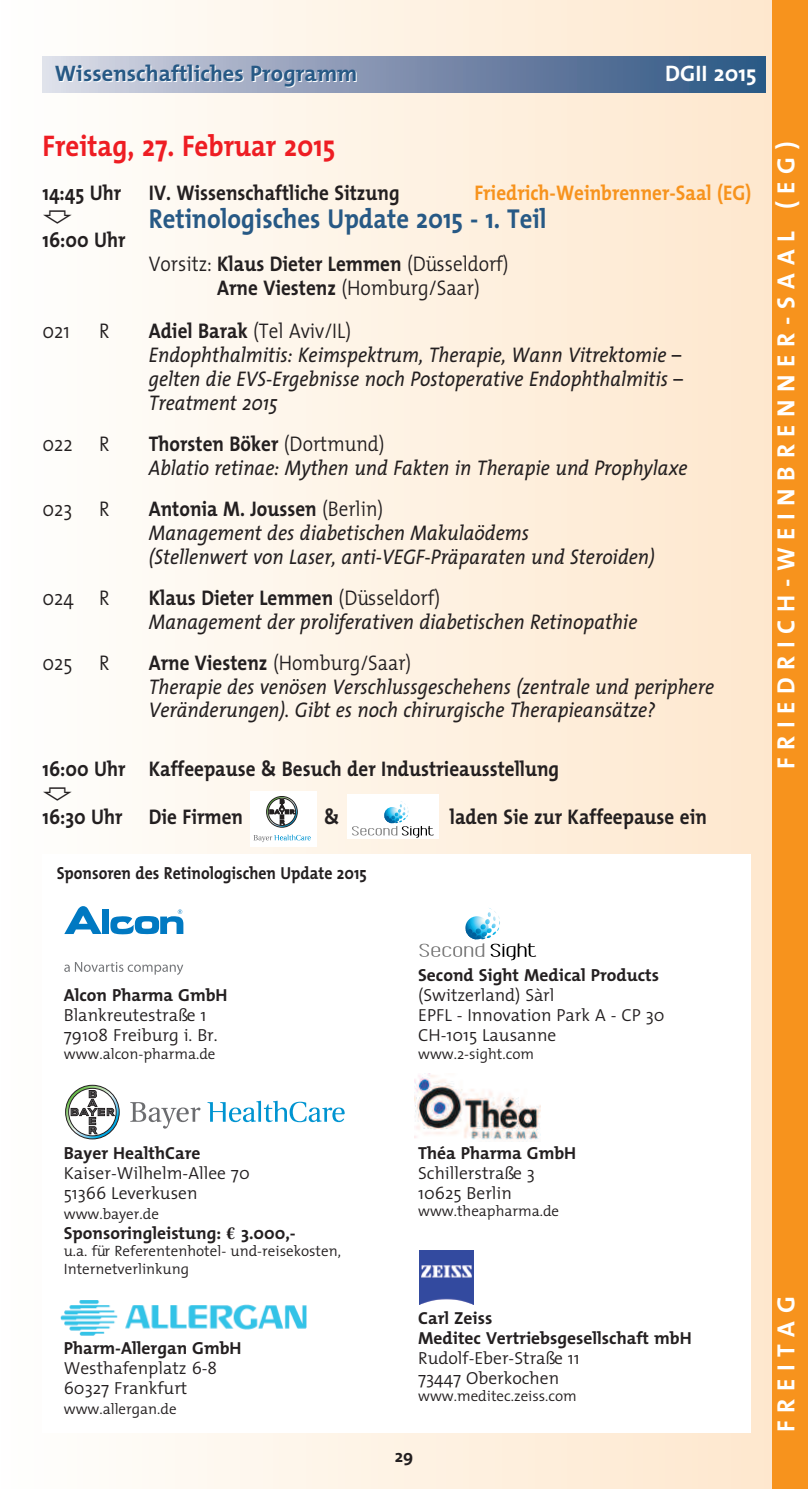
<style>
.page{position:relative;width:808px;height:1489px;background:#fff}
.page>*{position:absolute;margin:0;border:0;box-sizing:border-box;transform-origin:0 0}
.t1{font:700 30px "The Mix";color:#ee1d23;scale:.9 1}
.t2{font:700 27.5px "The Mix";color:#275985;scale:.9 1}
.t3{font:700 25px "The Mix";letter-spacing:.305em;color:#fff}
.t4{font:700 22.5px "The Mix";color:#275985}
.t5{font:700 22.5px "The Mix";color:#fff}
.t6{font:italic 21.25px/23.8px "The Mix";color:#231f20;scale:.9 1}
.t7{font:700 21.25px "The Mix";color:#231f20;scale:.9 1}
.t8{font:300 21.25px/23.8px "The Mix";color:#231f20;scale:.9 1}
.t9{font:700 21.25px "The Mix";color:#f7931d;scale:.9 1}
.t10{font:300 17.5px/20px "The Mix";color:#231f20}
.t11{font:700 17.5px/20px "The Mix";color:#231f20}
.t12{font:700 17.5px "The Mix";color:#231f20;scale:.9 1}
.t13{font:300 15px/17.5px "The Mix";color:#231f20}
.s1{font-weight:700}
.s2{font-weight:700;font-style:normal}
.s3{font-weight:300;font-style:normal}
.s4{font-family:"Linotype Euro Font Ato F";font-weight:400}
</style>
<div class="page">
<div style="left:0;top:0;width:808px;height:1488px;background:linear-gradient(to right,#fefffd,#fde6cb)"></div>
<div style="left:772px;top:0;width:36px;height:1488px;background:#f7931d"></div>
<div style="left:43px;top:57px;width:722px;height:35px;background:linear-gradient(to right,#dad7e4,#2a507f)"></div>
<div style="left:43px;top:853px;width:708px;height:578px;background:#fff"></div>
<img style="left:60px;top:1300px;width:247px;height:36px">
<svg style="left:419px;top:908px;width:118px;height:53px"></svg>
<svg style="left:65px;top:1084px;width:55px;height:55px"></svg>
<svg style="left:130px;top:1102px;width:70px;height:26px"></svg>
<svg style="left:208px;top:1100px;width:137px;height:22px"></svg>
<img style="left:414px;top:1073px;width:126px;height:68px">
<img style="left:419px;top:1250px;width:54px;height:54px">
<div style="left:250px;top:791px;width:67px;height:55px;background:#fff"></div>
<svg style="left:266px;top:796px;width:31px;height:31px"></svg>
<svg style="left:253px;top:834px;width:58px;height:8px"></svg>
<svg style="left:347px;top:794px;width:91px;height:44px"></svg>
<svg style="left:64px;top:962px;width:119px;height:12px"></svg>
<svg style="left:64px;top:906px;width:38px;height:28px"></svg>
<div style="left:102px;top:909px;width:7px;height:24px;background:#0079c2"></div>
<svg style="left:110px;top:909px;width:73px;height:25px"></svg>
<svg style="left:43px;top:211px;width:29px;height:13px"></svg>
<svg style="left:43px;top:787px;width:29px;height:13px"></svg>
<p class="t4" style="left:55px;top:55px;width:304px">Wissenschaftliches Programm</p>
<p class="t5" style="left:665px;top:55px;width:93px">DGII 2015</p>
<h1 class="t1" style="left:43px;top:120px;width:327px">Freitag, 27. Februar 2015</h1>
<p class="t7" style="left:43px;top:174px;width:89px">14:45 Uhr</p>
<p class="t7" style="left:149px;top:174px;width:280px">IV. Wissenschaftliche Sitzung</p>
<p class="t9" style="left:474px;top:174px;width:309px">Friedrich-Weinbrenner-Saal (EG)</p>
<p class="t2" style="left:149px;top:196px;width:443px">Retinologisches Update 2015 - 1. Teil</p>
<p class="t7" style="left:43px;top:222px;width:94px">16:00 Uhr</p>
<p class="t8" style="left:217px;top:254px;width:325px;text-indent:-68px">Vorsitz: <span class="s1">Klaus Dieter Lemmen</span> (Düsseldorf)<br><span class="s1">Arne Viestenz</span> (Homburg/Saar)</p>
<p class="t8" style="left:43px;top:322px;width:32px">021</p>
<p class="t8" style="left:99px;top:322px;width:13px">R</p>
<p class="t6" style="left:149px;top:319px;width:595px"><span class="s2">Adiel Barak</span> <span class="s3">(Tel Aviv/IL)<br></span>Endophthalmitis: Keimspektrum, Therapie, Wann Vitrektomie – gelten die EVS-Ergebnisse noch Postoperative Endophthalmitis – Treatment 2015</p>
<p class="t8" style="left:43px;top:434px;width:76px">022 R</p>
<p class="t6" style="left:149px;top:431px;width:600px"><span class="s2">Thorsten Böker</span> <span class="s3">(Dortmund)<br></span>Ablatio retinae: Mythen und Fakten in Therapie und Prophylaxe</p>
<p class="t8" style="left:43px;top:499px;width:35px">023</p>
<p class="t8" style="left:99px;top:499px;width:13px">R</p>
<p class="t6" style="left:149px;top:496px;width:564px"><span class="s2">Antonia M. Joussen</span> <span class="s3">(Berlin)<br></span>Management des diabetischen Makulaödems<br>(Stellenwert von Laser, anti-VEGF-Präparaten und Steroiden)</p>
<p class="t8" style="left:43px;top:588px;width:76px">024 R</p>
<p class="t6" style="left:149px;top:585px;width:544px"><span class="s2">Klaus Dieter Lemmen</span> <span class="s3">(Düsseldorf)<br></span>Management der proliferativen diabetischen Retinopathie</p>
<p class="t8" style="left:43px;top:653px;width:35px">025</p>
<p class="t8" style="left:99px;top:653px;width:13px">R</p>
<p class="t6" style="left:149px;top:650px;width:630px"><span class="s2">Arne Viestenz</span> <span class="s3">(Homburg/Saar)<br></span>Therapie des venösen Verschlussgeschehens (zentrale und periphere<br>Veränderungen). Gibt es noch chirurgische Therapieansätze?</p>
<p class="t7" style="left:43px;top:751px;width:576px">16:00 Uhr Kaffeepause &amp; Besuch der Industrieausstellung</p>
<p class="t7" style="left:43px;top:798px;width:224px">16:30 Uhr Die Firmen</p>
<p class="t7" style="left:324px;top:798px;width:19px">&amp;</p>
<p class="t7" style="left:450px;top:798px;width:287px">laden Sie zur Kaffeepause ein</p>
<p class="t12" style="left:57px;top:858px;width:346px">Sponsoren des Retinologischen Update 2015</p>
<p class="t3" style="left:765px;top:769px;width:629px;rotate:-90deg">FRIEDRICH-WEINBRENNER-SAAL (EG)</p>
<p class="t11" style="left:64px;top:984px;width:165px">Alcon Pharma GmbH</p>
<p class="t10" style="left:64px;top:1007px;width:155px">Blankreutestraße 1<br>79108 Freiburg i. Br.</p>
<p class="t13" style="left:64px;top:1046px;width:153px">www.alcon-pharma.de</p>
<p class="t11" style="left:64px;top:1142px;width:138px">Bayer HealthCare</p>
<p class="t10" style="left:64px;top:1164px;width:187px">Kaiser-Wilhelm-Allee 70<br>51366 Leverkusen</p>
<p class="t13" style="left:64px;top:1206px;width:97px">www.bayer.de</p>
<p class="t11" style="left:64px;top:1222px;width:233px">Sponsoringleistung: <span class="s4">P</span> 3.000,-</p>
<p class="t13" style="left:64px;top:1244px;width:279px">u.a. für Referentenhotel- und-reisekosten,<br>Internetverlinkung</p>
<p class="t11" style="left:64px;top:1337px;width:179px">Pharm-Allergan GmbH</p>
<p class="t10" style="left:64px;top:1359px;width:155px">Westhafenplatz 6-8<br>60327 Frankfurt</p>
<p class="t13" style="left:64px;top:1401px;width:114px">www.allergan.de</p>
<p class="t11" style="left:418px;top:964px;width:242px">Second Sight Medical Products</p>
<p class="t10" style="left:418px;top:987px;width:248px">(Switzerland) Sàrl<br>EPFL - Innovation Park A - CP 30<br>CH-1015 Lausanne</p>
<p class="t13" style="left:418px;top:1046px;width:117px">www.2-sight.com</p>
<p class="t11" style="left:418px;top:1142px;width:160px">Théa Pharma GmbH</p>
<p class="t10" style="left:418px;top:1164px;width:118px">Schillerstraße 3<br>10625 Berlin</p>
<p class="t13" style="left:418px;top:1204px;width:143px">www.theapharma.de</p>
<p class="t11" style="left:418px;top:1307px;width:275px">Carl Zeiss<br>Meditec Vertriebsgesellschaft mbH</p>
<p class="t10" style="left:418px;top:1349px;width:163px">Rudolf-Eber-Straße 11<br>73447 Oberkochen</p>
<p class="t13" style="left:418px;top:1389px;width:160px">www.meditec.zeiss.com</p>
<p class="t11" style="left:395px;top:1445px;width:20px">29</p>
<p class="t3" style="left:765px;top:1431px;width:137px;rotate:-90deg">FREITAG</p>
</div>
